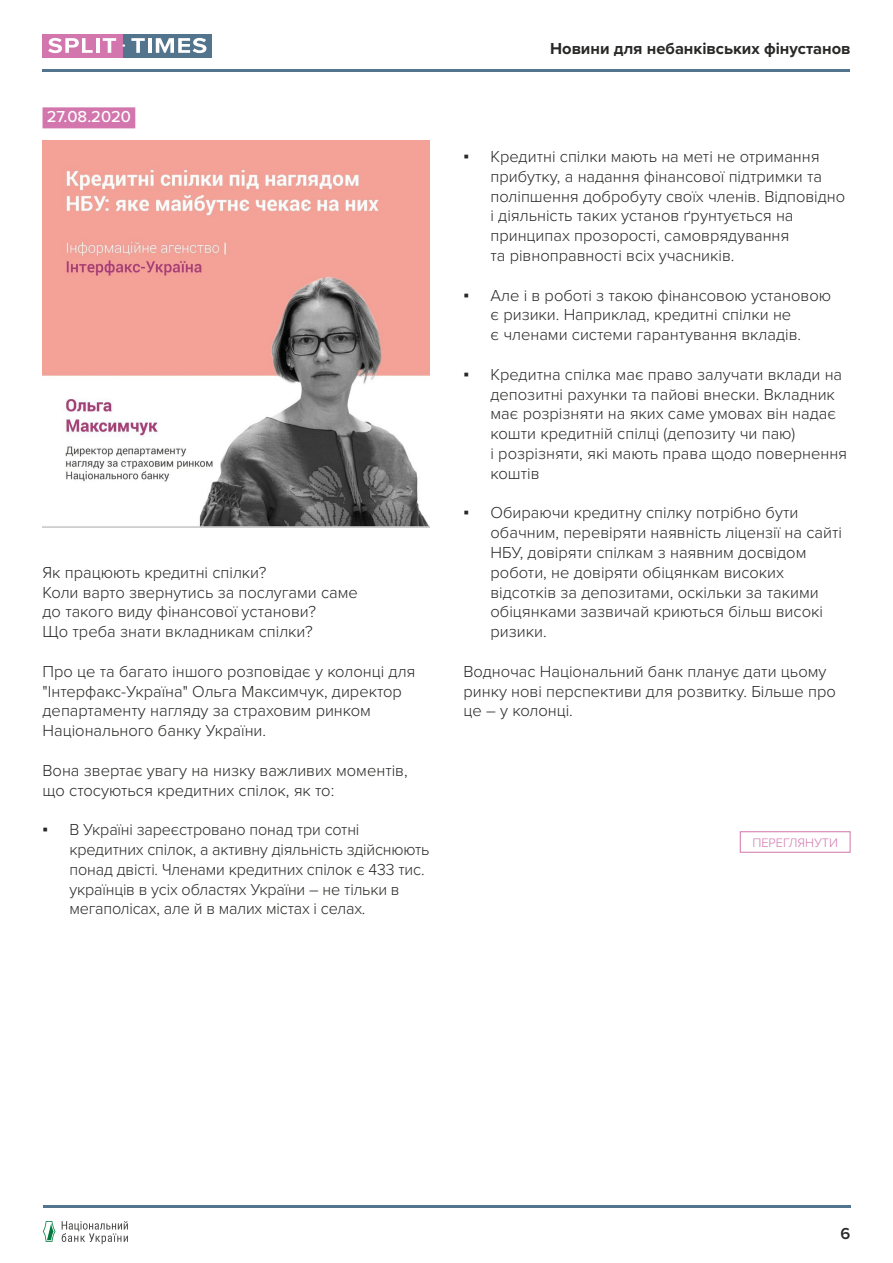
<style>
.page{position:relative;width:893px;height:1263px;background:#fff}
.page>*{position:absolute;margin:0;border:0;box-sizing:border-box;transform-origin:0 0}
.t1{font:300 16.5px/19.8px "Proxima Nova";color:#282827}
.t2{font:700 16.5px "Proxima Nova";color:#282827}
.t3{font:500 16.5px "Proxima Nova";color:#fff}
.t4{font:600 16.5px "Proxima Nova";color:#282827}
.t5{font:300 12.75px "Proxima Nova";color:#d276ad}
.s1{font-family:"Arial Narrow";font-weight:400}
</style>
<div class="page">
<div style="left:43px;top:34px;width:81px;height:23px;background:#d276ad"></div>
<div style="left:124px;top:34px;width:88px;height:23px;background:#52748d"></div>
<svg style="left:48px;top:38px;width:45px;height:15px"></svg>
<hr style="left:96px;top:38px;width:4px;height:15px;background:#fff">
<svg style="left:103px;top:38px;width:13px;height:15px"></svg>
<svg style="left:131px;top:38px;width:14px;height:15px"></svg>
<hr style="left:148px;top:38px;width:4px;height:15px;background:#fff">
<svg style="left:156px;top:38px;width:50px;height:15px"></svg>
<hr style="left:43px;top:70px;width:807px;height:2px;background:#52748d">
<hr style="left:43px;top:1205px;width:808px;height:3px;background:#52748d">
<svg style="left:62px;top:1221px;width:66px;height:23px"></svg>
<svg style="left:43px;top:1221px;width:12px;height:21px"></svg>
<div style="left:43px;top:107px;width:92px;height:21px;background:#d276ad"></div>
<div style="left:740px;top:831px;width:110px;height:22px;border:1px solid #d276ad"></div>
<img style="left:43px;top:140px;width:386px;height:387px">
<p class="t3" style="left:47px;top:107px;width:86px">27.08.2020</p>
<p class="t1" style="left:43px;top:563px;width:317px">Як працюють кредитні спілки?<br>Коли варто звернутись за послугами саме до такого виду фінансової установи?<br>Що треба знати вкладникам спілки?</p>
<p class="t1" style="left:43px;top:662px;width:374px">Про це та багато іншого розповідає у колонці для "Інтерфакс-Україна" Ольга Максимчук, директор департаменту нагляду за страховим ринком Національного банку України.</p>
<p class="t1" style="left:43px;top:761px;width:367px">Вона звертає увагу на низку важливих моментів, що стосуються кредитних спілок, як то:</p>
<p class="t1" style="left:70px;top:820px;width:361px;text-indent:-27px"><span class="s1">▪</span> В Україні зареєстровано понад три сотні кредитних спілок, а активну діяльність здійснюють понад двісті. Членами кредитних спілок є 433 тис. українців в усіх областях України – не тільки в мегаполісах, але й в малих містах і селах.</p>
<p class="t2" style="left:550px;top:39px;width:302px">Новини для небанківських фінустанов</p>
<p class="t1" style="left:490px;top:147px;width:356px;text-indent:-27px"><span class="s1">▪</span> Кредитні спілки мають на меті не отримання прибутку, а надання фінансової підтримки та поліпшення добробуту своїх членів. Відповідно і діяльність таких установ ґрунтується на принципах прозорості, самоврядування<br>та рівноправності всіх учасників.</p>
<p class="t1" style="left:490px;top:285px;width:342px;text-indent:-27px"><span class="s1">▪</span> Але і в роботі з такою фінансовою установою є ризики. Наприклад, кредитні спілки не<br>є членами системи гарантування вкладів.</p>
<p class="t1" style="left:490px;top:365px;width:358px;text-indent:-27px"><span class="s1">▪</span> Кредитна спілка має право залучати вклади на депозитні рахунки та пайові внески. Вкладник має розрізняти на яких саме умовах він надає кошти кредитній спілці (депозиту чи паю)<br>і розрізняти, які мають права щодо повернення коштів</p>
<p class="t1" style="left:490px;top:503px;width:353px;text-indent:-27px"><span class="s1">▪</span> Обираючи кредитну спілку потрібно бути обачним, перевіряти наявність ліцензії на сайті НБУ, довіряти спілкам з наявним досвідом роботи, не довіряти обіцянкам високих відсотків за депозитами, оскільки за такими обіцянками зазвичай криються більш високі ризики.</p>
<p class="t1" style="left:463px;top:662px;width:374px">Водночас Національний банк планує дати цьому ринку нові перспективи для розвитку. Більше про це – у колонці.</p>
<p class="t5" style="left:752px;top:835px;width:87px">ПЕРЕГЛЯНУТИ</p>
<p class="t4" style="left:840px;top:1223px;width:11px">6</p>
</div>
